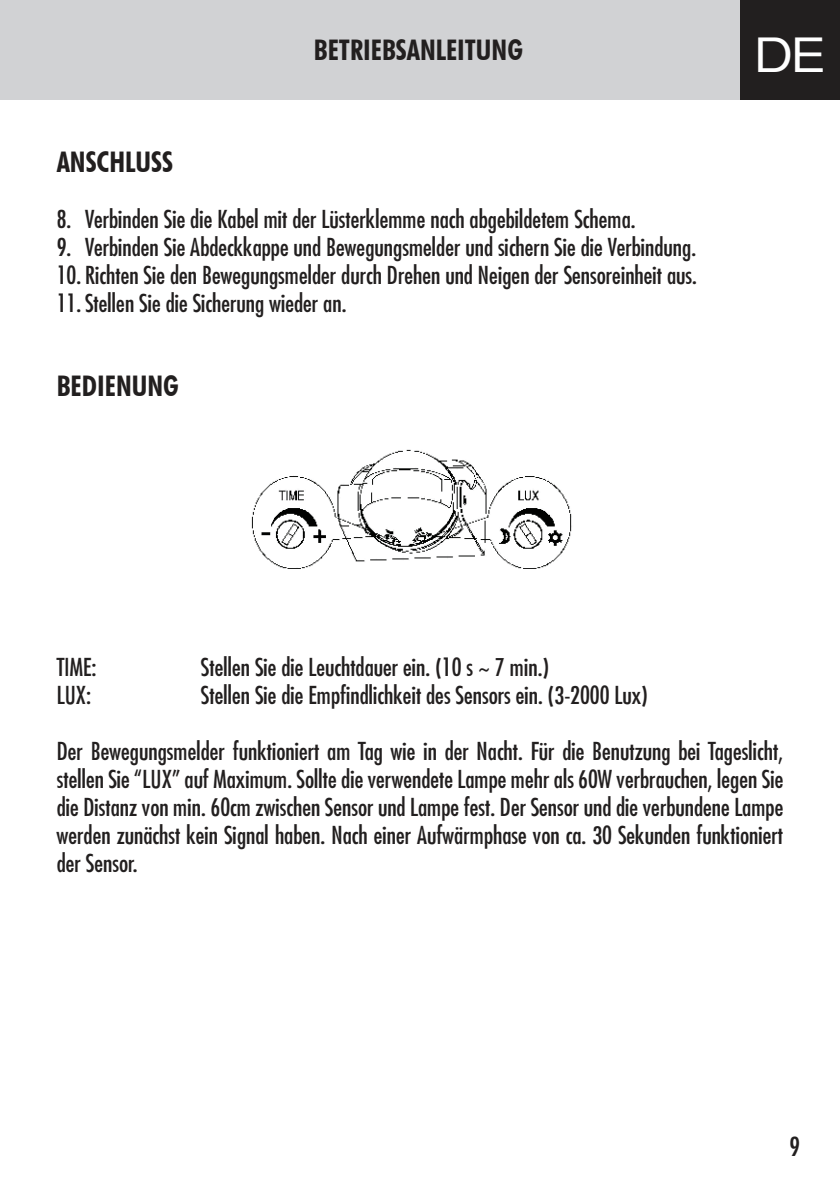
<style>
.page{position:relative;width:840px;height:1191px;background:#fff}
.page>*{position:absolute;margin:0;border:0;box-sizing:border-box;transform-origin:0 0}
.t1{font:48px "Agent Ext DB Normal";color:#fff}
.t2{font:700 condensed 28.4px "Futura BT";color:#221f1f}
.t3{font:condensed 25.6px "Futura";color:#221f1f}
.t4{font:condensed 24px/28px "Futura";color:#221f1f;text-align:justify}
</style>
<div class="page">
<div style="left:0;top:0;width:839px;height:99px;background:#d1d2d4"></div>
<div style="left:740px;top:0;width:99px;height:99px;background:#221f1f"></div>
<img style="left:251px;top:449px;width:321px;height:120px">
<p class="t2" style="left:313px;top:39px;width:211px">BETRIEBSANLEITUNG</p>
<h1 class="t1" style="left:755px;top:27px;width:70px">DE</h1>
<p class="t2" style="left:57px;top:150px;width:118px">ANSCHLUSS</p>
<p class="t4" style="left:57px;top:205px;width:580px">8. Verbinden Sie die Kabel mit der Lüsterklemme nach abgebildetem Schema.</p>
<p class="t4" style="left:57px;top:233px;width:640px">9. Verbinden Sie Abdeckkappe und Bewegungsmelder und sichern Sie die Verbindung.</p>
<p class="t4" style="left:57px;top:261px;width:641px">10. Richten Sie den Bewegungsmelder durch Drehen und Neigen der Sensoreinheit aus.</p>
<p class="t4" style="left:57px;top:289px;width:291px">11. Stellen Sie die Sicherung wieder an.</p>
<p class="t2" style="left:57px;top:374px;width:124px">BEDIENUNG</p>
<p class="t4" style="left:57px;top:653px;width:41px">TIME:</p>
<p class="t4" style="left:201px;top:653px;width:349px">Stellen Sie die Leuchtdauer ein. (10 s ~ 7 min.)</p>
<p class="t4" style="left:57px;top:681px;width:36px">LUX:</p>
<p class="t4" style="left:201px;top:681px;width:448px">Stellen Sie die Empfindlichkeit des Sensors ein. (3-2000 Lux)</p>
<p class="t4" style="left:57px;top:737px;width:727px">Der Bewegungsmelder funktioniert am Tag wie in der Nacht. Für die Benutzung bei Tageslicht, stellen Sie “LUX” auf Maximum. Sollte die verwendete Lampe mehr als 60W verbrauchen, legen Sie die Distanz von min. 60cm zwischen Sensor und Lampe fest. Der Sensor und die verbundene Lampe werden zunächst kein Signal haben. Nach einer Aufwärmphase von ca. 30 Sekunden funktioniert der Sensor.</p>
<p class="t3" style="left:788px;top:1132px;width:12px">9</p>
</div>
